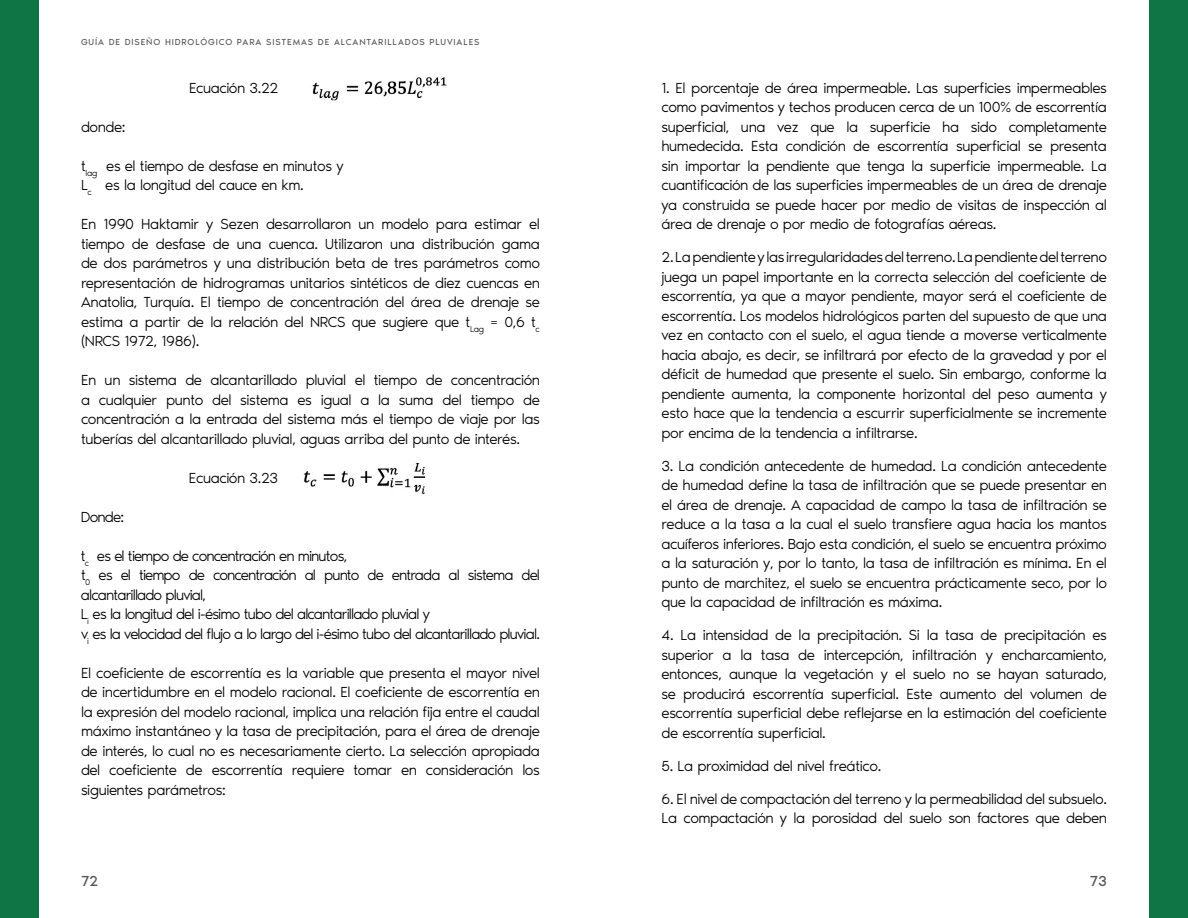
<style>
.page{position:relative;width:1188px;height:918px;background:#fff}
.page>*{position:absolute;margin:0;border:0;box-sizing:border-box;transform-origin:0 0}
.t1{font:300 15px/19.5px "Noir Pro";letter-spacing:-.035em;color:#000;text-align:justify}
.t2{font:300 15px/19.5px "Noir Pro";letter-spacing:-.06em;color:#000}
.t3{font:15px "Noir Pro";color:#58595b}
.t4{font:9px "Noir Pro";letter-spacing:.1em;color:#58595b}
</style>
<div class="page">
<div style="left:0;top:0;width:39px;height:918px;background:#0f7545"></div>
<div style="left:1149px;top:0;width:39px;height:918px;background:#0f7545"></div>
<img style="left:303px;top:463px;width:122px;height:31px">
<img style="left:312px;top:77px;width:135px;height:24px">
<p class="t4" style="left:81px;top:35px;width:400px">GUÍA DE DISEÑO HIDROLÓGICO PARA SISTEMAS DE ALCANTARILLADOS PLUVIALES</p>
<p class="t1" style="left:189px;top:77px;width:91px">Ecuación 3.22</p>
<p class="t1" style="left:81px;top:116px;width:46px">donde:</p>
<p class="t1" style="left:81px;top:155px;width:264px">t<sub>lag</sub> es el tiempo de desfase en minutos y<br>L<sub>c</sub> es la longitud del cauce en km.</p>
<p class="t1" style="left:81px;top:214px;width:461px">En 1990 Haktamir y Sezen desarrollaron un modelo para estimar el tiempo de desfase de una cuenca. Utilizaron una distribución gama de dos parámetros y una distribución beta de tres parámetros como representación de hidrogramas unitarios sintéticos de diez cuencas en Anatolia, Turquía. El tiempo de concentración del área de drenaje se estima a partir de la relación del NRCS que sugiere que t<sub>Lag</sub> = 0,6 t<sub>c </sub>(NRCS 1972, 1986).</p>
<p class="t1" style="left:81px;top:370px;width:460px">En un sistema de alcantarillado pluvial el tiempo de concentración a cualquier punto del sistema es igual a la suma del tiempo de concentración a la entrada del sistema más el tiempo de viaje por las tuberías del alcantarillado pluvial, aguas arriba del punto de interés.</p>
<p class="t1" style="left:189px;top:467px;width:91px">Ecuación 3.23</p>
<p class="t1" style="left:81px;top:506px;width:45px">Donde:</p>
<p class="t2" style="left:81px;top:545px;width:461px">t<sub>c</sub> es el tiempo de concentración en minutos,<br>t<sub>0</sub> es el tiempo de concentración al punto de entrada al sistema del alcantarillado pluvial,<br>L<sub>i</sub> es la longitud del i-ésimo tubo del alcantarillado pluvial y<br>v<sub>i</sub> es la velocidad del flujo a lo largo del i-ésimo tubo del alcantarillado pluvial.</p>
<p class="t1" style="left:81px;top:662px;width:461px">El coeficiente de escorrentía es la variable que presenta el mayor nivel de incertidumbre en el modelo racional. El coeficiente de escorrentía en la expresión del modelo racional, implica una relación fija entre el caudal máximo instantáneo y la tasa de precipitación, para el área de drenaje de interés, lo cual no es necesariamente cierto. La selección apropiada del coeficiente de escorrentía requiere tomar en consideración los siguientes parámetros:</p>
<p class="t1" style="left:662px;top:77px;width:447px">1. El porcentaje de área impermeable. Las superficies impermeables como pavimentos y techos producen cerca de un 100% de escorrentía superficial, una vez que la superficie ha sido completamente humedecida. Esta condición de escorrentía superficial se presenta sin importar la pendiente que tenga la superficie impermeable. La cuantificación de las superficies impermeables de un área de drenaje ya construida se puede hacer por medio de visitas de inspección al área de drenaje o por medio de fotografías aéreas.</p>
<p class="t1" style="left:662px;top:247px;width:447px">2. La pendiente y las irregularidades del terreno. La pendiente del terreno juega un papel importante en la correcta selección del coeficiente de escorrentía, ya que a mayor pendiente, mayor será el coeficiente de escorrentía. Los modelos hidrológicos parten del supuesto de que una vez en contacto con el suelo, el agua tiende a moverse verticalmente hacia abajo, es decir, se infiltrará por efecto de la gravedad y por el déficit de humedad que presente el suelo. Sin embargo, conforme la pendiente aumenta, la componente horizontal del peso aumenta y esto hace que la tendencia a escurrir superficialmente se incremente por encima de la tendencia a infiltrarse.</p>
<p class="t1" style="left:662px;top:455px;width:447px">3. La condición antecedente de humedad. La condición antecedente de humedad define la tasa de infiltración que se puede presentar en el área de drenaje. A capacidad de campo la tasa de infiltración se reduce a la tasa a la cual el suelo transfiere agua hacia los mantos acuíferos inferiores. Bajo esta condición, el suelo se encuentra próximo a la saturación y, por lo tanto, la tasa de infiltración es mínima. En el punto de marchitez, el suelo se encuentra prácticamente seco, por lo que la capacidad de infiltración es máxima.</p>
<p class="t1" style="left:662px;top:625px;width:447px">4. La intensidad de la precipitación. Si la tasa de precipitación es superior a la tasa de intercepción, infiltración y encharcamiento, entonces, aunque la vegetación y el suelo no se hayan saturado, se producirá escorrentía superficial. Este aumento del volumen de escorrentía superficial debe reflejarse en la estimación del coeficiente de escorrentía superficial.</p>
<p class="t1" style="left:662px;top:755px;width:221px">5. La proximidad del nivel freático.</p>
<p class="t1" style="left:662px;top:788px;width:447px">6. El nivel de compactación del terreno y la permeabilidad del subsuelo.<br>La compactación y la porosidad del suelo son factores que deben</p>
<p class="t3" style="left:81px;top:870px;width:19px">72</p>
<p class="t3" style="left:1090px;top:870px;width:19px">73</p>
</div>
